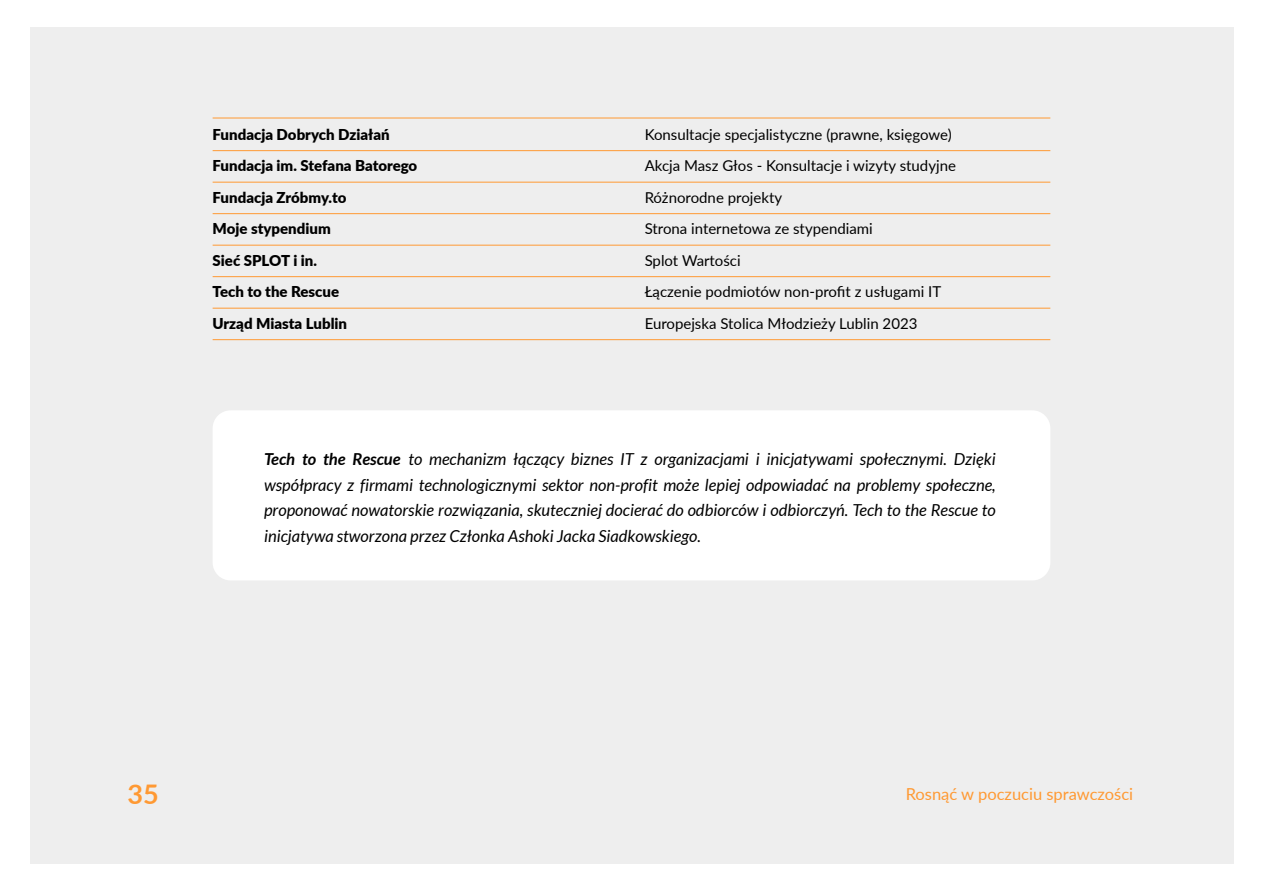
<style>
.page{position:relative;width:1263px;height:893px;background:#fff}
.page>*{position:absolute;margin:0;border:0;box-sizing:border-box;transform-origin:0 0}
.t1{font:700 27px "Lato";color:#f93}
.t2{font:italic 16.5px/25.5px "Lato";color:#000;text-align:justify}
.t3{font:16.5px "Lato";color:#f93}
.t4{font:15px "Lato";color:#000}
.t5{font:900 15px "Lato";color:#000}
.s1{font-weight:700}
</style>
<div class="page">
<div style="left:30px;top:27px;width:1203px;height:833px;background:#eee"></div>
<div style="left:213px;top:410px;width:837px;height:170px;background:#fff;border-radius:18px"></div>
<hr style="left:213px;top:118px;width:837px;height:1px;background:#f93">
<hr style="left:213px;top:150px;width:837px;height:1px;background:#f93">
<hr style="left:213px;top:182px;width:837px;height:1px;background:#f93">
<hr style="left:213px;top:213px;width:837px;height:1px;background:#f93">
<hr style="left:213px;top:245px;width:837px;height:1px;background:#f93">
<hr style="left:213px;top:276px;width:837px;height:1px;background:#f93">
<hr style="left:213px;top:308px;width:837px;height:1px;background:#f93">
<hr style="left:213px;top:339px;width:837px;height:1px;background:#f93">
<p class="t5" style="left:213px;top:123px;width:179px">Fundacja Dobrych Działań</p>
<p class="t4" style="left:645px;top:123px;width:308px">Konsultacje specjalistyczne (prawne, księgowe)</p>
<p class="t5" style="left:213px;top:154px;width:206px">Fundacja im. Stefana Batorego</p>
<p class="t4" style="left:645px;top:155px;width:313px">Akcja Masz Głos - Konsultacje i wizyty studyjne</p>
<p class="t5" style="left:213px;top:186px;width:135px">Fundacja Zróbmy.to</p>
<p class="t4" style="left:645px;top:186px;width:139px">Różnorodne projekty</p>
<p class="t5" style="left:213px;top:217px;width:120px">Moje stypendium</p>
<p class="t4" style="left:645px;top:218px;width:230px">Strona internetowa ze stypendiami</p>
<p class="t5" style="left:213px;top:249px;width:106px">Sieć SPLOT i in.</p>
<p class="t4" style="left:645px;top:249px;width:98px">Splot Wartości</p>
<p class="t5" style="left:213px;top:280px;width:128px">Tech to the Rescue</p>
<p class="t4" style="left:645px;top:281px;width:298px">Łączenie podmiotów non-profit z usługami IT</p>
<p class="t5" style="left:213px;top:312px;width:136px">Urząd Miasta Lublin</p>
<p class="t4" style="left:645px;top:312px;width:274px">Europejska Stolica Młodzieży Lublin 2023</p>
<p class="t2" style="left:264px;top:447px;width:733px"><span class="s1">Tech to the Rescue</span> to mechanizm łączący biznes IT z organizacjami i inicjatywami społecznymi. Dzięki współpracy z firmami technologicznymi sektor non-profit może lepiej odpowiadać na problemy społeczne, proponować nowatorskie rozwiązania, skuteczniej docierać do odbiorców i odbiorczyń. Tech to the Rescue to inicjatywa stworzona przez Członka Ashoki Jacka Siadkowskiego.</p>
<h1 class="t1" style="left:128px;top:774px;width:33px">35</h1>
<p class="t3" style="left:906px;top:782px;width:229px">Rosnąć w poczuciu sprawczości</p>
</div>
